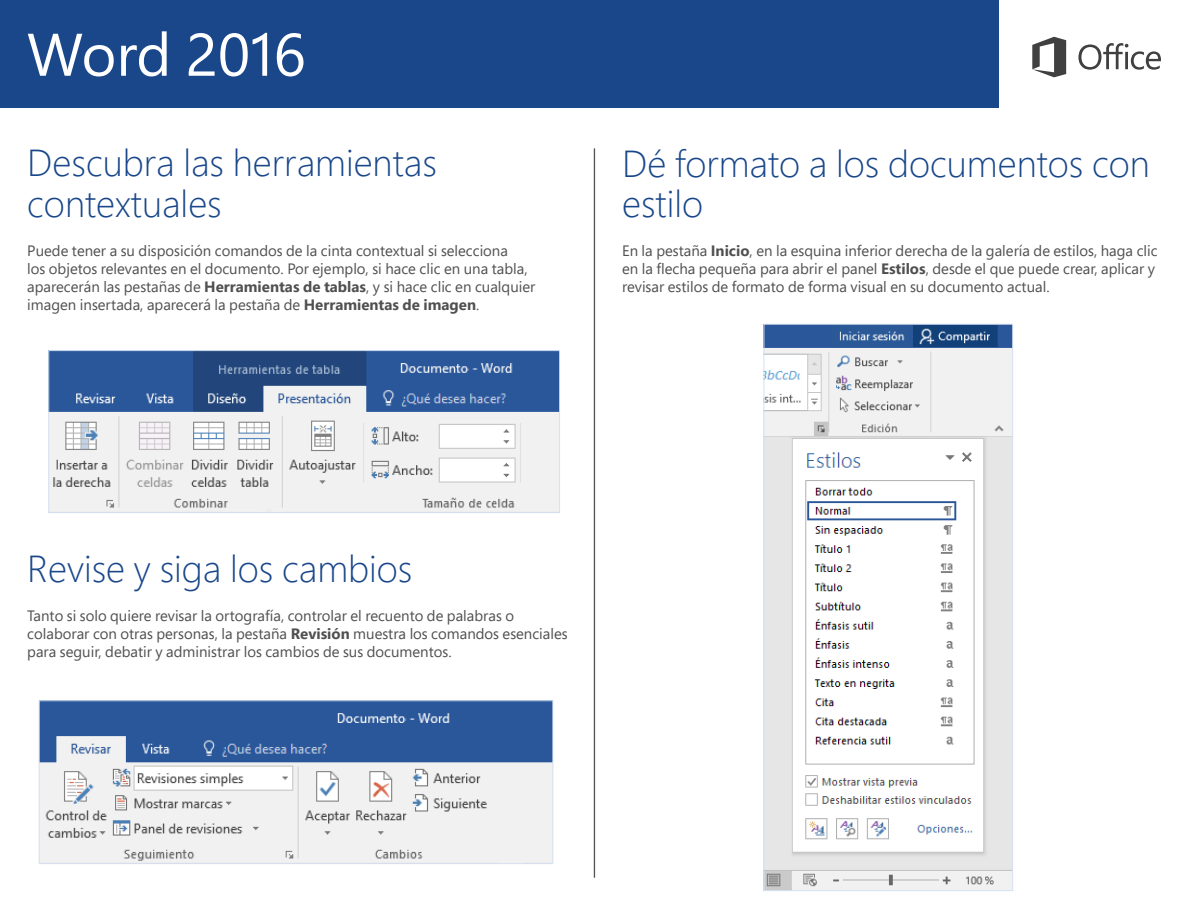
<style>
.page{position:relative;width:1188px;height:918px;background:#fff}
.page>*{position:absolute;margin:0;border:0;box-sizing:border-box;transform-origin:0 0}
.t1{font:60px "Segoe Pro";color:#fff}
.t2{font:300 37.5px/40.5px "Segoe Pro";color:#19478a}
.t3{font:15px/18px "Segoe Pro";color:#505050}
.s1{font-weight:700}
</style>
<div class="page">
<div style="left:0;top:0;width:999px;height:108px;background:#19478a"></div>
<svg style="left:1078px;top:43px;width:83px;height:27px"></svg>
<svg style="left:1032px;top:37px;width:34px;height:40px"></svg>
<hr style="left:594px;top:148px;width:1px;height:730px;background:#505050">
<img style="left:766px;top:326px;width:245px;height:563px">
<div style="left:764px;top:324px;width:249px;height:567px;border:1px solid #d5e1f2"></div>
<img style="left:50px;top:352px;width:508px;height:159px">
<div style="left:48px;top:350px;width:512px;height:163px;border:1px solid #d5e1f2"></div>
<img style="left:41px;top:702px;width:510px;height:160px">
<div style="left:39px;top:700px;width:514px;height:164px;border:1px solid #d5e1f2"></div>
<h1 class="t1" style="left:27px;top:13px;width:280px">Word 2016</h1>
<p class="t2" style="left:27px;top:142px;width:411px">Descubra las herramientas contextuales</p>
<p class="t3" style="left:27px;top:241px;width:510px">Puede tener a su disposición comandos de la cinta contextual si selecciona<br>los objetos relevantes en el documento. Por ejemplo, si hace clic en una tabla, aparecerán las pestañas de <span class="s1">Herramientas de tablas</span>, y si hace clic en cualquier imagen insertada, aparecerá la pestaña de <span class="s1">Herramientas de imagen</span>.</p>
<p class="t2" style="left:622px;top:142px;width:529px">Dé formato a los documentos con estilo</p>
<p class="t3" style="left:622px;top:242px;width:537px">En la pestaña <span class="s1">Inicio</span>, en la esquina inferior derecha de la galería de estilos, haga clic en la flecha pequeña para abrir el panel <span class="s1">Estilos</span>, desde el que puede crear, aplicar y revisar estilos de formato de forma visual en su documento actual.</p>
<p class="t2" style="left:27px;top:548px;width:387px">Revise y siga los cambios</p>
<p class="t3" style="left:27px;top:607px;width:542px">Tanto si solo quiere revisar la ortografía, controlar el recuento de palabras o colaborar con otras personas, la pestaña <span class="s1">Revisión</span> muestra los comandos esenciales para seguir, debatir y administrar los cambios de sus documentos.</p>
</div>
